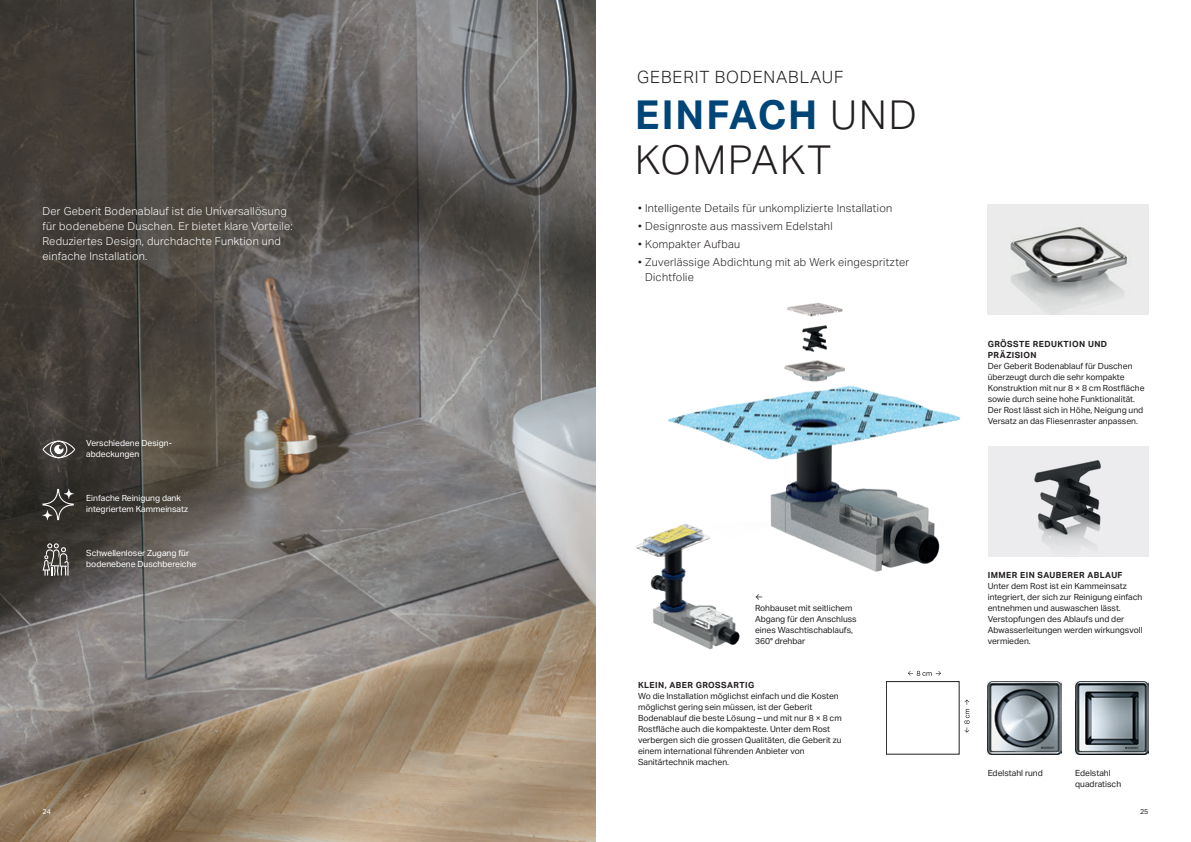
<style>
.page{position:relative;width:1191px;height:842px;background:#fff}
.page>*{position:absolute;margin:0;border:0;box-sizing:border-box;transform-origin:0 0}
.t1{font:300 40px/45px "Aktiv Grotesk Geberit";letter-spacing:.05em;color:#231f20}
.t2{font:300 17px "Aktiv Grotesk Geberit";letter-spacing:.05em;color:#231f20}
.t3{font:300 11px/15px "Aktiv Grotesk Geberit";letter-spacing:.025em;color:#231f20}
.t4{font:300 11px/15px "Aktiv Grotesk Geberit";letter-spacing:.025em;color:#fff}
.t5{font:8.5px/11px "Aktiv Grotesk Geberit";color:#231f20}
.t6{font:8.5px/11px "Aktiv Grotesk Geberit";color:#fff}
.t7{font:700 8.5px/11px "Aktiv Grotesk Geberit";letter-spacing:.05em;color:#231f20}
.t8{font:7px "Aktiv Grotesk Geberit";color:#fff}
.t9{font:7px "Aktiv Grotesk Geberit";color:#231f20}
.s1{font-weight:700;color:#004578}
</style>
<div class="page">
<img style="left:0;top:0;width:595px;height:842px">
<img style="left:987px;top:204px;width:161px;height:110px">
<div style="left:987px;top:446px;width:161px;height:110px;background:#ececee"></div>
<img style="left:1034px;top:460px;width:67px;height:87px">
<img style="left:1075px;top:681px;width:73px;height:73px">
<img style="left:987px;top:681px;width:74px;height:73px">
<svg style="left:43px;top:489px;width:31px;height:31px"></svg>
<svg style="left:43px;top:510px;width:9px;height:10px"></svg>
<svg style="left:64px;top:489px;width:10px;height:10px"></svg>
<svg style="left:43px;top:441px;width:32px;height:17px"></svg>
<svg style="left:43px;top:543px;width:26px;height:33px"></svg>
<svg style="left:908px;top:671px;width:33px;height:5px"></svg>
<svg style="left:964px;top:699px;width:5px;height:34px"></svg>
<div style="left:886px;top:681px;width:73px;height:73px;border:1px solid #231f20"></div>
<img style="left:668px;top:302px;width:293px;height:270px">
<img style="left:636px;top:517px;width:106px;height:133px">
<p class="t4" style="left:43px;top:204px;width:251px">Der Geberit Bodenablauf ist die Universallösung für bodenebene Duschen. Er bietet klare Vorteile:<br>Reduziertes Design, durchdachte Funktion und einfache Installation.</p>
<p class="t6" style="left:86px;top:438px;width:87px">Verschiedene Design&shy;abdeckungen</p>
<p class="t6" style="left:86px;top:493px;width:103px">Einfache Reinigung dank integriertem Kammeinsatz</p>
<p class="t6" style="left:86px;top:548px;width:112px">Schwellenloser Zugang für bodenebene Duschbereiche</p>
<h2 class="t2" style="left:637px;top:67px;width:208px">GEBERIT BODENABLAUF</h2>
<h1 class="t1" style="left:635px;top:92px;width:283px"><span class="s1">EINFACH</span> UND<br>KOMPAKT</h1>
<p class="t3" style="left:638px;top:201px;width:256px">• Intelligente Details für unkomplizierte Installation</p>
<p class="t3" style="left:638px;top:219px;width:196px">• Designroste aus massivem Edelstahl</p>
<p class="t3" style="left:638px;top:236px;width:104px">• Kompakter Aufbau</p>
<p class="t3" style="left:645px;top:254px;width:266px;text-indent:-7px">• Zuverlässige Abdichtung mit ab Werk eingespritzter<br>Dichtfolie</p>
<p class="t5" style="left:755px;top:592px;width:103px">←<br>Rohbauset mit seitlichem<br>Abgang für den Anschluss eines Waschtischablaufs,<br>360° drehbar</p>
<p class="t7" style="left:638px;top:680px;width:118px">KLEIN, ABER GROSSARTIG</p>
<p class="t5" style="left:638px;top:691px;width:205px">Wo die Installation möglichst einfach und die Kosten möglichst gering sein müssen, ist der Geberit Bodenablauf die beste Lösung – und mit nur 8 × 8 cm Rostfläche auch die kompakteste. Unter dem Rost verbergen sich die grossen Qualitäten, die Geberit zu einem international führenden Anbieter von Sanitärtechnik machen.</p>
<p class="t7" style="left:987px;top:339px;width:121px">GRÖSSTE REDUKTION UND<br>PRÄZISION</p>
<p class="t5" style="left:987px;top:361px;width:158px">Der Geberit Bodenablauf für Duschen überzeugt durch die sehr kompakte Konstruktion mit nur 8 × 8 cm Rostfläche sowie durch seine hohe Funktionalität.<br>Der Rost lässt sich in Höhe, Neigung und Versatz an das Fliesenraster anpassen.</p>
<p class="t7" style="left:987px;top:570px;width:136px">IMMER EIN SAUBERER ABLAUF</p>
<p class="t5" style="left:987px;top:581px;width:156px">Unter dem Rost ist ein Kammeinsatz integriert, der sich zur Reinigung einfach entnehmen und auswaschen lässt.<br>Verstopfungen des Ablaufs und der Abwasserleitungen werden wirkungsvoll vermieden.</p>
<p class="t5" style="left:987px;top:768px;width:57px">Edelstahl rund</p>
<p class="t5" style="left:1075px;top:768px;width:47px">Edelstahl quadratisch</p>
<p class="t8" style="left:43px;top:807px;width:10px">24</p>
<p class="t9" style="left:1140px;top:807px;width:10px">25</p>
</div>
